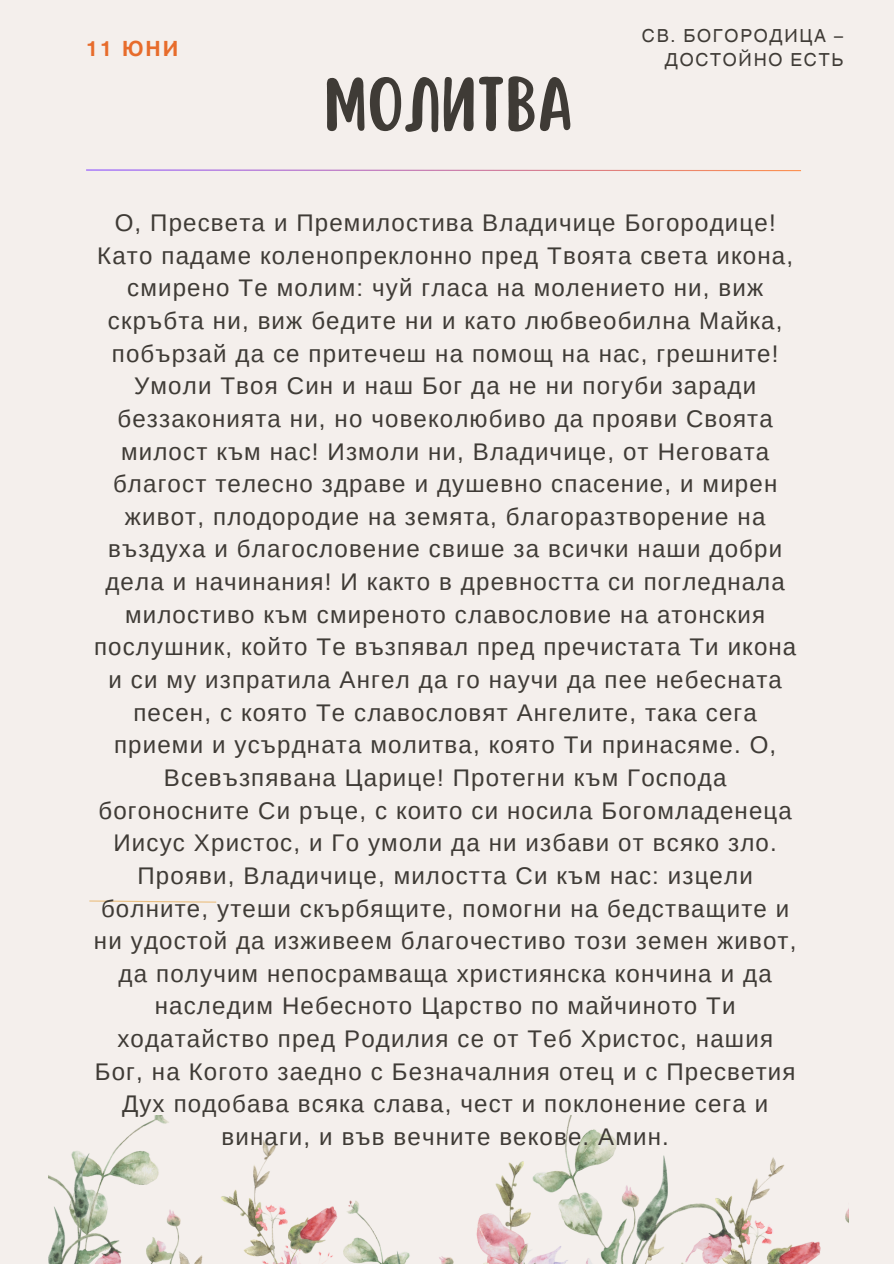
<style>
.page{position:relative;width:894px;height:1264px;background:#fff}
.page>*{position:absolute;margin:0;border:0;box-sizing:border-box;transform-origin:0 0}
.t1{font:67.5px "Scripter";color:#3f3b36}
.t2{font:24px/32.7px "Arimo";letter-spacing:.05em;color:#3f3b36;text-align:center}
.t3{font:700 21px "Helvetica World";color:#e76c2c}
.t4{font:18px/24.8px "Helvetica World";letter-spacing:.095em;color:#3f3b36;text-align:right}
</style>
<div class="page">
<div style="left:0;top:0;width:893px;height:1263px;background:#f4efec"></div>
<svg style="left:86px;top:169px;width:715px;height:3px"></svg>
<svg style="left:89px;top:900px;width:128px;height:3px"></svg>
<img style="left:48px;top:1115px;width:800px;height:148px">
<h2 class="t3" style="left:86px;top:32px;width:94px">11 ЮНИ</h2>
<h1 class="t1" style="left:324px;top:70px;width:250px">МОЛИТВА</h1>
<p class="t4" style="left:641px;top:23px;width:202px">СВ. БОГОРОДИЦА –<br>ДОСТОЙНО ЕСТЬ</p>
<h3 class="t2" style="left:94px;top:206px;width:703px">О, Пресвета и Премилостива Владичице Богородице!<br>Като падаме коленопреклонно пред Твоята света икона, смирено Те молим: чуй гласа на молението ни, виж скръбта ни, виж бедите ни и като любвеобилна Майка, побързай да се притечеш на помощ на нас, грешните!<br>Умоли Твоя Син и наш Бог да не ни погуби заради беззаконията ни, но човеколюбиво да прояви Своята милост към нас! Измоли ни, Владичице, от Неговата благост телесно здраве и душевно спасение, и мирен живот, плодородие на земята, благоразтворение на въздуха и благословение свише за всички наши добри дела и начинания! И както в древността си погледнала милостиво към смиреното славословие на атонския послушник, който Те възпявал пред пречистата Ти икона и си му изпратила Ангел да го научи да пее небесната песен, с която Те славословят Ангелите, така сега приеми и усърдната молитва, която Ти принасяме. О, Всевъзпявана Царице! Протегни към Господа богоносните Си ръце, с които си носила Богомладенеца Иисус Христос, и Го умоли да ни избави от всяко зло.<br>Прояви, Владичице, милостта Си към нас: изцели болните, утеши скърбящите, помогни на бедстващите и ни удостой да изживеем благочестиво този земен живот, да получим непосрамваща християнска кончина и да наследим Небесното Царство по майчиното Ти ходатайство пред Родилия се от Теб Христос, нашия Бог, на Когото заедно с Безначалния отец и с Пресветия Дух подобава всяка слава, чест и поклонение сега и винаги, и във вечните векове. Амин.</h3>
</div>
